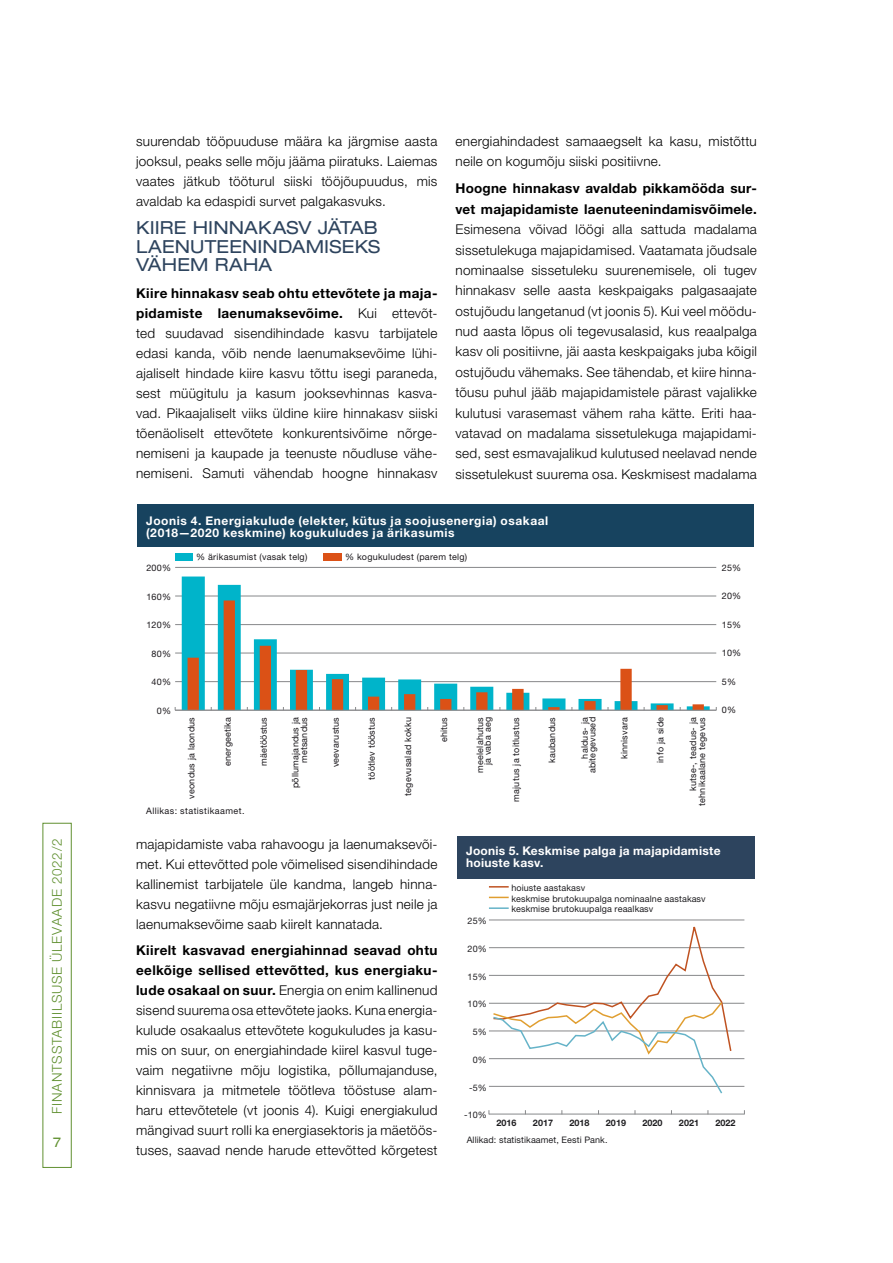
<style>
.page{position:relative;width:893px;height:1263px;background:#fff}
.page>*{position:absolute;margin:0;border:0;box-sizing:border-box;transform-origin:0 0}
.P2{font:expanded 18px/18.5px "Helvetica Neue LT Std";letter-spacing:.005em;color:#2e445e;text-align:justify}
.t1{font:300 13.5px/20px "Helvetica Neue LT Std";letter-spacing:.02em;color:#000;text-align:justify}
.t2{font:300 13.5px "Helvetica Neue LT Std";letter-spacing:.055em;color:#609030}
.t3{font:expanded 13.5px "Helvetica Neue LT Std";color:#609030}
.t4{font:700 12px/12px "Helvetica Neue LT Std";letter-spacing:.045em;color:#fff}
.t5{font:700 12px/12px "Helvetica Neue LT Std";letter-spacing:.02em;color:#fff}
.t6{font:9px/7.5px "Helvetica Neue LT Std";letter-spacing:.02em;color:#1a171b;text-align:right}
.t7{font:9px/10.6px "Helvetica Neue LT Std";letter-spacing:.01em;color:#1f1e21}
.t8{font:700 9px "Helvetica Neue LT Std";letter-spacing:.005em;color:#1f1e21}
.t9{font:9px "Helvetica Neue LT Std";letter-spacing:.045em;color:#1a171b}
.s1{font-weight:700}
</style>
<div class="page">
<div style="left:43px;top:823px;width:29px;height:345px;border:1px solid #609030"></div>
<div style="left:137px;top:505px;width:617px;height:42px;background:#17435f"></div>
<hr style="left:175px;top:567px;width:541px;height:1px;background:#87888a">
<hr style="left:175px;top:596px;width:541px;height:1px;background:#87888a">
<hr style="left:175px;top:624px;width:541px;height:1px;background:#87888a">
<hr style="left:175px;top:653px;width:541px;height:1px;background:#87888a">
<hr style="left:175px;top:681px;width:541px;height:1px;background:#87888a">
<svg style="left:182px;top:576px;width:528px;height:134px"></svg>
<svg style="left:188px;top:600px;width:516px;height:110px"></svg>
<hr style="left:175px;top:710px;width:541px;height:1px;background:#87888a">
<div style="left:176px;top:553px;width:17px;height:7px;background:#00b4ca"></div>
<div style="left:323px;top:553px;width:19px;height:7px;background:#db5116"></div>
<div style="left:457px;top:836px;width:298px;height:43px;background:#2d445e"></div>
<hr style="left:489px;top:1114px;width:255px;height:1px;background:#87888a">
<hr style="left:489px;top:1086px;width:255px;height:1px;background:#87888a">
<hr style="left:489px;top:1031px;width:255px;height:1px;background:#87888a">
<hr style="left:489px;top:1003px;width:255px;height:1px;background:#87888a">
<hr style="left:489px;top:975px;width:255px;height:1px;background:#87888a">
<hr style="left:489px;top:947px;width:255px;height:1px;background:#87888a">
<hr style="left:489px;top:920px;width:255px;height:1px;background:#87888a">
<hr style="left:489px;top:1058px;width:255px;height:1px;background:#87888a">
<svg style="left:492px;top:920px;width:240px;height:174px"></svg>
<svg style="left:489px;top:886px;width:20px;height:1px"></svg>
<svg style="left:489px;top:897px;width:20px;height:1px"></svg>
<hr style="left:489px;top:907px;width:20px;height:2px;background:#65b3c8">
<p class="t2" style="left:49px;top:1114px;width:276px;rotate:-90deg">FINANTSSTABIILSUSE ÜLEVAADE 2022/2</p>
<p class="t3" style="left:53px;top:1134px;width:10px">7</p>
<p class="t1" style="left:136px;top:131px;width:303px">suurendab tööpuuduse määra ka järgmise aasta jooksul, peaks selle mõju jääma piiratuks. Laiemas vaates jätkub tööturul siiski tööjõupuudus, mis avaldab ka edaspidi survet palgakasvuks.</p>
<p class="P2" style="left:136px;top:218px;width:245px">KIIRE HINNAKASV JÄTAB LAENUTEENINDAMISEKS VÄHEM RAHA</p>
<p class="t1" style="left:136px;top:283px;width:303px"><span class="s1">Kiire hinnakasv seab ohtu ettevõtete ja maja&shy;pidamiste laenumaksevõime.</span> Kui ettevõt&shy;ted suudavad sisendihindade kasvu tarbijatele edasi kanda, võib nende laenumaksevõime lühi&shy;ajaliselt hindade kiire kasvu tõttu isegi paraneda, sest müügitulu ja kasum jooksevhinnas kasva&shy;vad. Pikaajaliselt viiks üldine kiire hinnakasv siiski tõenäoliselt ettevõtete konkurentsivõime nõrge&shy;nemiseni ja kaupade ja teenuste nõudluse vähe&shy;nemiseni. Samuti vähendab hoogne hinnakasv</p>
<p class="t1" style="left:455px;top:130px;width:303px;line-height:20.4px">energiahindadest samaaegselt ka kasu, mistõttu neile on kogumõju siiski positiivne.</p>
<p class="t1" style="left:455px;top:178px;width:303px;line-height:20.4px"><span class="s1">Hoogne hinnakasv avaldab pikkamööda sur&shy;vet majapidamiste laenuteenindamisvõimele.<br></span>Esimesena võivad löögi alla sattuda madalama sissetulekuga majapidamised. Vaatamata jõudsale nominaalse sissetuleku suurenemisele, oli tugev hinnakasv selle aasta keskpaigaks palgasaajate ostujõudu langetanud (vt joonis 5). Kui veel möödu&shy;nud aasta lõpus oli tegevusalasid, kus reaalpalga kasv oli positiivne, jäi aasta keskpaigaks juba kõigil ostujõudu vähemaks. See tähendab, et kiire hinna&shy;tõusu puhul jääb majapidamistele pärast vajalikke kulutusi varasemast vähem raha kätte. Eriti haa&shy;vatavad on madalama sissetulekuga majapidami&shy;sed, sest esmavajalikud kulutused neelavad nende sissetulekust suurema osa. Keskmisest madalama</p>
<p class="t4" style="left:146px;top:514px;width:404px">Joonis 4. Energiakulude (elekter, kütus ja soojusenergia) osakaal (2018—2020 keskmine) kogukuludes ja ärikasumis</p>
<p class="t6" style="left:146px;top:564px;width:26px">200%</p>
<p class="t6" style="left:146px;top:592px;width:26px">160%</p>
<p class="t6" style="left:146px;top:621px;width:26px">120%</p>
<p class="t6" style="left:152px;top:650px;width:21px">80%</p>
<p class="t6" style="left:152px;top:678px;width:21px">40%</p>
<p class="t6" style="left:157px;top:707px;width:16px">0%</p>
<p class="t6" style="left:196px;top:553px;width:113px">% ärikasumist (vasak telg)</p>
<p class="t6" style="left:345px;top:553px;width:124px">% kogukuludest (parem telg)</p>
<p class="t6" style="left:188px;top:799px;width:83px;rotate:-90deg">veondus ja laondus</p>
<p class="t6" style="left:224px;top:766px;width:50px;rotate:-90deg">energeetika</p>
<p class="t6" style="left:260px;top:766px;width:51px;rotate:-90deg">mäetööstus</p>
<p class="t6" style="left:291px;top:788px;width:73px;line-height:8.6px;rotate:-90deg">põllumajandus ja metsandus</p>
<p class="t6" style="left:332px;top:767px;width:52px;rotate:-90deg">veevarustus</p>
<p class="t6" style="left:368px;top:780px;width:64px;rotate:-90deg">töötlev tööstus</p>
<p class="t6" style="left:404px;top:796px;width:80px;rotate:-90deg">tegevusalad kokku</p>
<p class="t6" style="left:440px;top:742px;width:27px;rotate:-90deg">ehitus</p>
<p class="t6" style="left:476px;top:773px;width:57px;rotate:-90deg">meelelahutus ja vaba aeg</p>
<p class="t6" style="left:512px;top:802px;width:86px;rotate:-90deg">majutus ja toitlustus</p>
<p class="t6" style="left:548px;top:763px;width:48px;rotate:-90deg">kaubandus</p>
<p class="t6" style="left:581px;top:773px;width:58px;rotate:-90deg">haldus- ja abitegevused</p>
<p class="t6" style="left:620px;top:759px;width:44px;rotate:-90deg">kinnisvara</p>
<p class="t6" style="left:656px;top:763px;width:47px;rotate:-90deg">info ja side</p>
<p class="t6" style="left:688px;top:806px;width:90px;line-height:9px;rotate:-90deg">kutse-, teadus- ja tehnikaalane tegevus</p>
<p class="t9" style="left:146px;top:805px;width:100px">Allikas: statistikaamet.</p>
<p class="t6" style="left:722px;top:563px;width:21px">25%</p>
<p class="t6" style="left:722px;top:592px;width:21px">20%</p>
<p class="t6" style="left:722px;top:621px;width:21px">15%</p>
<p class="t6" style="left:722px;top:649px;width:21px">10%</p>
<p class="t6" style="left:722px;top:678px;width:16px">5%</p>
<p class="t6" style="left:722px;top:706px;width:16px">0%</p>
<p class="t1" style="left:136px;top:833px;width:303px">majapidamiste vaba rahavoogu ja laenumaksevõi&shy;met. Kui ettevõtted pole võimelised sisendihindade kallinemist tarbijatele üle kandma, langeb hinna&shy;kasvu negatiivne mõju esmajärjekorras just neile ja laenumaksevõime saab kiirelt kannatada.</p>
<p class="t1" style="left:136px;top:940px;width:303px"><span class="s1">Kiirelt kasvavad energiahinnad seavad ohtu eelkõige sellised ettevõtted, kus energiaku&shy;lude osakaal on suur.</span> Energia on enim kallinenud sisend suurema osa ettevõtete jaoks. Kuna energia&shy;kulude osakaalus ettevõtete kogukuludes ja kasu&shy;mis on suur, on energiahindade kiirel kasvul tuge&shy;vaim negatiivne mõju logistika, põllumajanduse, kinnisvara ja mitmetele töötleva tööstuse alam&shy;haru ettevõtetele (vt joonis 4). Kuigi energiakulud mängivad suurt rolli ka energiasektoris ja mäetöös&shy;tuses, saavad nende harude ettevõtted kõrgetest</p>
<p class="t5" style="left:466px;top:845px;width:256px">Joonis 5. Keskmise palga ja majapidamiste hoiuste kasv.</p>
<p class="t7" style="left:468px;top:915px;width:21px">25%</p>
<p class="t7" style="left:468px;top:943px;width:21px">20%</p>
<p class="t7" style="left:468px;top:971px;width:21px">15%</p>
<p class="t7" style="left:468px;top:999px;width:21px">10%</p>
<p class="t7" style="left:473px;top:1026px;width:16px">5%</p>
<p class="t7" style="left:473px;top:1054px;width:16px">0%</p>
<p class="t7" style="left:469px;top:1082px;width:19px">-5%</p>
<p class="t7" style="left:464px;top:1109px;width:24px">-10%</p>
<p class="t7" style="left:511px;top:882px;width:196px">hoiuste aastakasv<br>keskmise brutokuupalga nominaalne aastakasv keskmise brutokuupalga reaalkasv</p>
<p class="t8" style="left:496px;top:1117px;width:22px">2016</p>
<p class="t8" style="left:533px;top:1117px;width:22px">2017</p>
<p class="t8" style="left:569px;top:1117px;width:22px">2018</p>
<p class="t8" style="left:606px;top:1117px;width:22px">2019</p>
<p class="t8" style="left:642px;top:1117px;width:22px">2020</p>
<p class="t8" style="left:679px;top:1117px;width:22px">2021</p>
<p class="t8" style="left:715px;top:1117px;width:22px">2022</p>
<p class="t7" style="left:467px;top:1134px;width:142px">Allikad: statistikaamet, Eesti Pank.</p>
</div>
